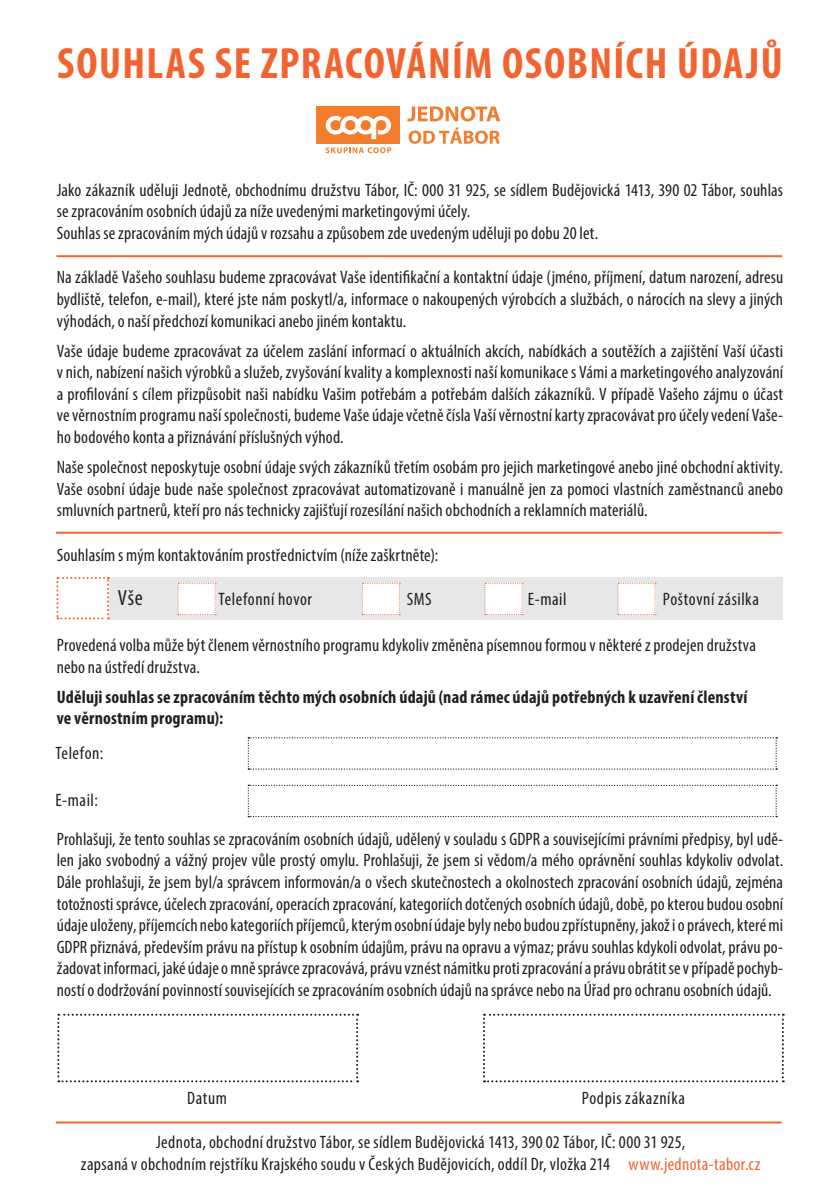
<style>
.page{position:relative;width:840px;height:1191px;background:#fff}
.page>*{position:absolute;margin:0;border:0;box-sizing:border-box;transform-origin:0 0}
.t1{font:700 condensed 44px "Myriad Pro";letter-spacing:.03em;color:#f2642f}
.t2{font:condensed 22px "Myriad Pro";color:#231f20}
.t3{font:condensed 18px/21.6px "Myriad Pro";letter-spacing:.01em;color:#231f20;text-align:justify}
.t4{font:700 condensed 18px/21.6px "Myriad Pro";letter-spacing:.01em;color:#231f20}
.t5{font:condensed 18px "Myriad Pro";letter-spacing:.03em;color:#231f20}
.t6{font:condensed 18px "Myriad Pro";letter-spacing:.035em;color:#231f20}
.s1{color:#f2642f}
</style>
<div class="page">
<hr style="left:56px;top:255px;width:725px;height:2px;background:#f2642f">
<hr style="left:56px;top:1121px;width:725px;height:2px;background:#f2642f">
<hr style="left:56px;top:531px;width:725px;height:2px;background:#f2642f">
<svg style="left:407px;top:106px;width:93px;height:15px"></svg>
<svg style="left:408px;top:127px;width:91px;height:17px"></svg>
<div style="left:316px;top:107px;width:84px;height:37px;background:#f47d2d"></div>
<svg style="left:325px;top:116px;width:66px;height:23px"></svg>
<svg style="left:325px;top:147px;width:66px;height:6px"></svg>
<svg style="left:57px;top:1013px;width:301px;height:69px"></svg>
<svg style="left:483px;top:1013px;width:300px;height:69px"></svg>
<svg style="left:247px;top:737px;width:529px;height:32px"></svg>
<svg style="left:247px;top:784px;width:529px;height:33px"></svg>
<div style="left:109px;top:577px;width:673px;height:42px;background:#e6e7e9"></div>
<svg style="left:617px;top:583px;width:38px;height:32px"></svg>
<svg style="left:484px;top:583px;width:38px;height:32px"></svg>
<svg style="left:361px;top:583px;width:39px;height:32px"></svg>
<svg style="left:177px;top:583px;width:39px;height:32px"></svg>
<svg style="left:56px;top:577px;width:53px;height:42px"></svg>
<h1 class="t1" style="left:57px;top:36px;width:726px">SOUHLAS SE ZPRACOVÁNÍM OSOBNÍCH ÚDAJŮ</h1>
<p class="t3" style="left:57px;top:179px;width:727px;text-align:left">Jako zákazník uděluji Jednotě, obchodnímu družstvu Tábor, IČ: 000 31 925, se sídlem Budějovická 1413, 390 02 Tábor, souhlas se zpracováním osobních údajů za níže uvedenými marketingovými účely.<br>Souhlas se zpracováním mých údajů v rozsahu a způsobem zde uvedeným uděluji po dobu 20 let.</p>
<p class="t3" style="left:57px;top:266px;width:727px">Na základě Vašeho souhlasu budeme zpracovávat Vaše identifikační a kontaktní údaje (jméno, příjmení, datum narození, adresu bydliště, telefon, e-mail), které jste nám poskytl/a, informace o nakoupených výrobcích a službách, o nárocích na slevy a jiných výhodách, o naší předchozí komunikaci anebo jiném kontaktu.</p>
<p class="t3" style="left:57px;top:340px;width:727px">Vaše údaje budeme zpracovávat za účelem zaslání informací o aktuálních akcích, nabídkách a soutěžích a zajištění Vaší účasti v nich, nabízení našich výrobků a služeb, zvyšování kvality a komplexnosti naší komunikace s Vámi a marketingového analyzování a profilování s cílem přizpůsobit naši nabídku Vašim potřebám a potřebám dalších zákazníků. V případě Vašeho zájmu o účast ve věrnostním programu naší společnosti, budeme Vaše údaje včetně čísla Vaší věrnostní karty zpracovávat pro účely vedení Vaše&shy;ho bodového konta a přiznávání příslušných výhod.</p>
<p class="t3" style="left:57px;top:456px;width:727px">Naše společnost neposkytuje osobní údaje svých zákazníků třetím osobám pro jejich marketingové anebo jiné obchodní aktivity.<br>Vaše osobní údaje bude naše společnost zpracovávat automatizovaně i manuálně jen za pomoci vlastních zaměstnanců anebo smluvních partnerů, kteří pro nás technicky zajišťují rozesílání našich obchodních a reklamních materiálů.</p>
<p class="t3" style="left:57px;top:543px;width:383px">Souhlasím s mým kontaktováním prostřednictvím (níže zaškrtněte):</p>
<p class="t2" style="left:118px;top:584px;width:26px">Vše</p>
<p class="t5" style="left:218px;top:588px;width:95px">Telefonní hovor</p>
<p class="t3" style="left:406px;top:588px;width:26px">SMS</p>
<p class="t3" style="left:527px;top:588px;width:40px">E-mail</p>
<p class="t5" style="left:662px;top:588px;width:98px">Poštovní zásilka</p>
<p class="t3" style="left:57px;top:634px;width:700px">Provedená volba může být členem věrnostního programu kdykoliv změněna písemnou formou v některé z prodejen družstva nebo na ústředí družstva.</p>
<p class="t4" style="left:57px;top:685px;width:692px">Uděluji souhlas se zpracováním těchto mých osobních údajů (nad rámec údajů potřebných k uzavření členství ve věrnostním programu):</p>
<p class="t6" style="left:55px;top:742px;width:49px">Telefon:</p>
<p class="t3" style="left:55px;top:789px;width:44px">E-mail:</p>
<p class="t3" style="left:57px;top:828px;width:727px">Prohlašuji, že tento souhlas se zpracováním osobních údajů, udělený v souladu s GDPR a souvisejícími právními předpisy, byl udě&shy;len jako svobodný a vážný projev vůle prostý omylu. Prohlašuji, že jsem si vědom/a mého oprávnění souhlas kdykoliv odvolat.<br>Dále prohlašuji, že jsem byl/a správcem informován/a o všech skutečnostech a okolnostech zpracování osobních údajů, zejména totožnosti správce, účelech zpracování, operacích zpracování, kategoriích dotčených osobních údajů, době, po kterou budou osobní údaje uloženy, příjemcích nebo kategoriích příjemců, kterým osobní údaje byly nebo budou zpřístupněny, jakož i o právech, které mi GDPR přiznává, především právu na přístup k osobním údajům, právu na opravu a výmaz; právu souhlas kdykoli odvolat, právu po&shy;žadovat informaci, jaké údaje o mně správce zpracovává, právu vznést námitku proti zpracování a právu obrátit se v případě pochyb&shy;ností o dodržování povinností souvisejících se zpracováním osobních údajů na správce nebo na Úřad pro ochranu osobních údajů.</p>
<p class="t3" style="left:187px;top:1086px;width:41px">Datum</p>
<p class="t6" style="left:581px;top:1087px;width:105px">Podpis zákazníka</p>
<p class="t3" style="left:81px;top:1131px;width:680px;text-align:center">Jednota, obchodní družstvo Tábor, se sídlem Budějovická 1413, 390 02 Tábor, IČ: 000 31 925,<br>zapsaná v obchodním rejstříku Krajského soudu v Českých Budějovicích, oddíl Dr, vložka 214 <span class="s1">www.jednota-tabor.cz</span></p>
</div>
